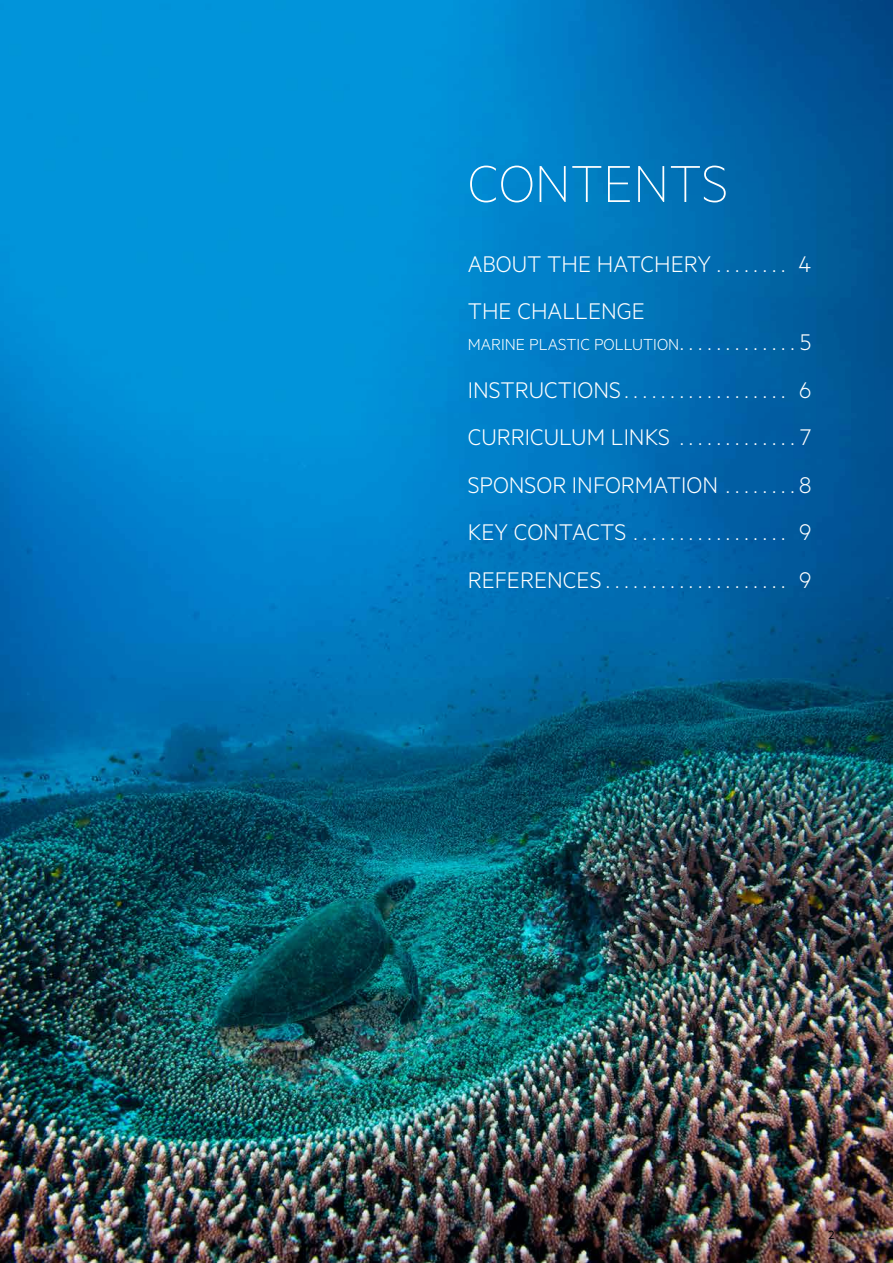
<style>
.page{position:relative;width:893px;height:1263px;background:#fff}
.page>*{position:absolute;margin:0;border:0;box-sizing:border-box;transform-origin:0 0}
.t1{font:100 58.5px "Metric";color:#fff}
.t2{font:300 25.5px/47.5px "Metric";color:#fff}
.t3{font:300 18px "Metric";color:#fff}
.t4{font:13.5px "Metric";color:#000}
.s1{font-size:25.5px}
</style>
<div class="page">
<img style="left:0;top:0;width:893px;height:1263px">
<h1 class="t1" style="left:468px;top:150px;width:262px">CONTENTS</h1>
<p class="t2" style="left:468px;top:239px;width:345px">ABOUT THE HATCHERY . . . . . . . . 4<br>THE CHALLENGE</p>
<p class="t3" style="left:468px;top:334px;width:345px">MARINE PLASTIC POLLUTION <span class="s1">. . . . . . . . . . . . 5</span></p>
<p class="t2" style="left:468px;top:365px;width:345px;text-align:justify">INSTRUCTIONS . . . . . . . . . . . . . . . . . . 6<br>CURRICULUM LINKS . . . . . . . . . . . . 7<br>SPONSOR INFORMATION . . . . . . . 8<br>KEY CONTACTS . . . . . . . . . . . . . . . . . 9<br>REFERENCES . . . . . . . . . . . . . . . . . . . . 9</p>
<p class="t4" style="left:828px;top:1227px;width:7px">2</p>
</div>
